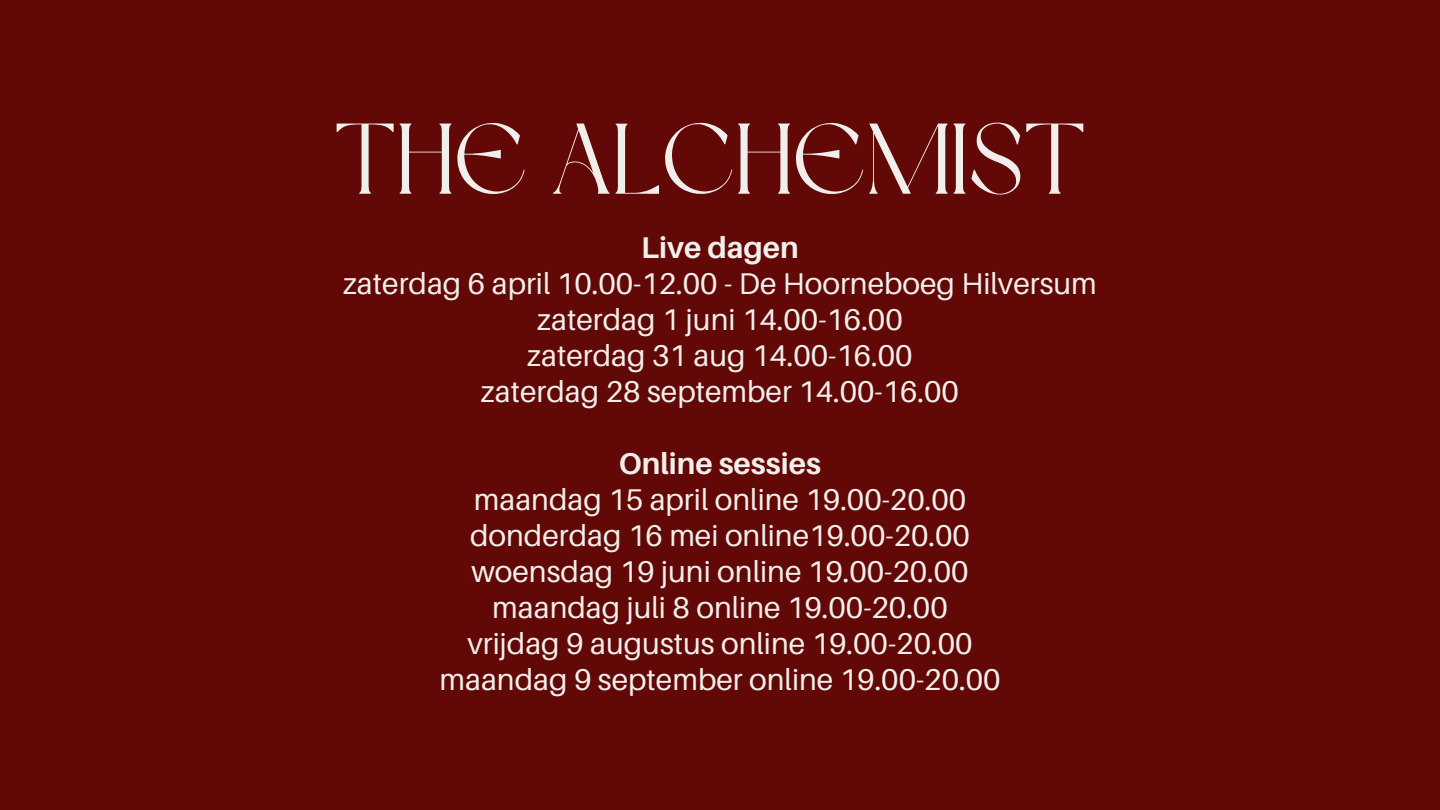
<style>
.page{position:relative;width:1440px;height:810px;background:#620806}
.page>*{position:absolute;margin:0;border:0;box-sizing:border-box;transform-origin:0 0}
.t1{font:100px "Dream Avenue";color:#f1eeeb}
.t2{font:30px "Aileron";color:#f1eeeb}
.t3{font:700 30px "Aileron";color:#f1eeeb}
</style>
<div class="page">
<h1 class="t1" style="left:334px;top:119px;width:754px">THE ALCHEMIST</h1>
<p class="t3" style="left:641px;top:229px;width:159px">Live dagen</p>
<p class="t2" style="left:343px;top:265px;width:755px">zaterdag 6 april 10.00-12.00 - De Hoorneboeg Hilversum</p>
<p class="t2" style="left:537px;top:301px;width:367px">zaterdag 1 juni 14.00-16.00</p>
<p class="t2" style="left:527px;top:337px;width:387px">zaterdag 31 aug 14.00-16.00</p>
<p class="t2" style="left:481px;top:373px;width:480px">zaterdag 28 september 14.00-16.00</p>
<p class="t3" style="left:619px;top:445px;width:204px">Online sessies</p>
<p class="t2" style="left:474px;top:481px;width:494px">maandag 15 april online 19.00-20.00</p>
<p class="t2" style="left:470px;top:517px;width:501px">donderdag 16 mei online19.00-20.00</p>
<p class="t2" style="left:471px;top:553px;width:499px">woensdag 19 juni online 19.00-20.00</p>
<p class="t2" style="left:492px;top:589px;width:457px">maandag juli 8 online 19.00-20.00</p>
<p class="t2" style="left:467px;top:625px;width:506px">vrijdag 9 augustus online 19.00-20.00</p>
<p class="t2" style="left:439px;top:661px;width:563px">maandag 9 september online 19.00-20.00</p>
</div>
